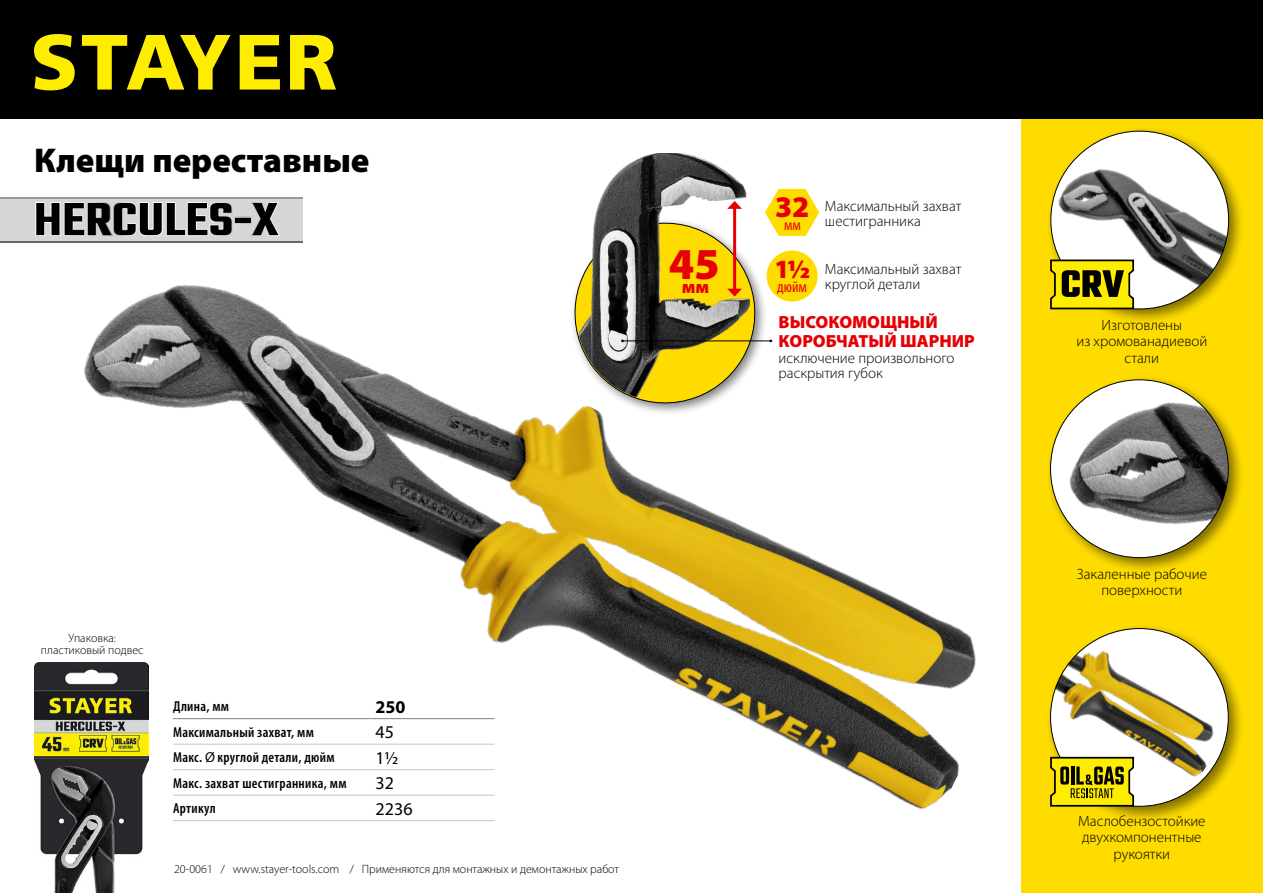
<style>
.page{position:relative;width:1263px;height:893px;background:#fff}
.page>*{position:absolute;margin:0;border:0;box-sizing:border-box;transform-origin:0 0}
.t1{font:900 44.4px "Myriad Pro";color:#e60005}
.t2{font:900 34.5px "Myriad Pro";color:#000}
.t3{font:900 30px "Myriad Pro";color:#e60005}
.t4{font:900 26.4px "Myriad Pro";color:#e60005}
.t5{font:900 18.15px "Myriad Pro";color:#e60005}
.t6{font:18px "Myriad Pro";color:#000}
.t7{font:700 18px "Myriad Pro";color:#000}
.t8{font:900 17.7px/19.4px "Myriad Pro";color:#e60005}
.t9{font:condensed 15.9px "Myriad Pro";color:#e60005}
.t10{font:300 15px/16.5px "Myriad Pro";color:#000}
.t11{font:600 condensed 14.4px "Myriad Pro";letter-spacing:.02em;color:#000}
.t12{font:300 12px/12px "Myriad Pro";color:#000;text-align:center}
.s1{font-weight:400;font-stretch:normal}
</style>
<div class="page">
<div style="left:1021px;top:0;width:242px;height:893px;background:#ffdc00"></div>
<div style="left:0;top:0;width:1263px;height:118px;background:#000"></div>
<img style="left:84px;top:285px;width:892px;height:524px">
<hr style="left:173px;top:769px;width:197px;height:1px;background:#c3c5c8">
<hr style="left:370px;top:769px;width:125px;height:1px;background:#c3c5c8">
<hr style="left:173px;top:795px;width:197px;height:1px;background:#c3c5c8">
<hr style="left:370px;top:795px;width:125px;height:1px;background:#c3c5c8">
<hr style="left:173px;top:820px;width:197px;height:1px;background:#c3c5c8">
<hr style="left:370px;top:820px;width:125px;height:1px;background:#c3c5c8">
<hr style="left:173px;top:744px;width:197px;height:1px;background:#c3c5c8">
<hr style="left:370px;top:744px;width:125px;height:1px;background:#c3c5c8">
<hr style="left:173px;top:718px;width:197px;height:1px;background:#818084">
<hr style="left:370px;top:718px;width:125px;height:1px;background:#818084">
<img style="left:34px;top:662px;width:114px;height:231px">
<img style="left:605px;top:153px;width:140px;height:36px">
<div style="left:1045px;top:126px;width:200px;height:199px;background:#000;opacity:.5"></div>
<img style="left:1051px;top:138px;width:177px;height:163px">
<div style="left:1045px;top:374px;width:199px;height:200px;background:#000;opacity:.5"></div>
<img style="left:1056px;top:380px;width:172px;height:178px">
<div style="left:1045px;top:623px;width:200px;height:200px;background:#000;opacity:.5"></div>
<div style="left:1050px;top:628px;width:178px;height:178px;background:#fff;border-radius:50%"></div>
<img style="left:1051px;top:643px;width:177px;height:145px">
<svg style="left:562px;top:189px;width:257px;height:227px"></svg>
<div style="left:767px;top:251px;width:51px;height:51px;background:#ffdc00;border-radius:50%"></div>
<svg style="left:34px;top:34px;width:302px;height:56px"></svg>
<div style="left:0;top:198px;width:303px;height:43px;background:#d4d6d8"></div>
<hr style="left:0;top:197px;width:303px;height:1px;background:#98989c">
<hr style="left:0;top:241px;width:303px;height:1px;background:#68676c">
<svg style="left:35px;top:202px;width:245px;height:34px"></svg>
<svg style="left:1049px;top:259px;width:86px;height:51px;background:#a2960a"></svg>
<svg style="left:1049px;top:756px;width:86px;height:51px;background:#b2a60b"></svg>
<h2 class="t2" style="left:34px;top:137px;width:337px">Клещи переставные</h2>
<h1 class="t1" style="left:669px;top:234px;width:52px">45</h1>
<p class="t5" style="left:682px;top:275px;width:29px">мм</p>
<h3 class="t3" style="left:775px;top:187px;width:36px">32<sub>мм</sub></h3>
<h3 class="t4" style="left:774px;top:252px;width:37px">1½</h3>
<p class="t9" style="left:777px;top:277px;width:32px">дюйм</p>
<p class="t10" style="left:825px;top:198px;width:138px;line-height:15px">Максимальный захват шестигранника</p>
<p class="t10" style="left:825px;top:262px;width:138px;line-height:15px">Максимальный захват круглой детали</p>
<p class="t8" style="left:778px;top:311px;width:198px">ВЫСОКОМОЩНЫЙ<br>КОРОБЧАТЫЙ ШАРНИР</p>
<p class="t10" style="left:778px;top:351px;width:177px;line-height:15px">исключение произвольного раскрытия губок</p>
<p class="t12" style="left:41px;top:632px;width:104px">Упаковка: пластиковый подвес</p>
<p class="t11" style="left:173px;top:699px;width:57px">Длина, мм</p>
<p class="t7" style="left:376px;top:695px;width:31px">250</p>
<p class="t11" style="left:173px;top:724px;width:142px">Максимальный захват, мм</p>
<p class="t6" style="left:376px;top:721px;width:20px">45</p>
<p class="t11" style="left:173px;top:750px;width:163px">Макс. <span class="s1">Ø</span> круглой детали, дюйм</p>
<p class="t6" style="left:376px;top:746px;width:24px">1½</p>
<p class="t11" style="left:173px;top:775px;width:175px">Макс. захват шестигранника, мм</p>
<p class="t6" style="left:376px;top:772px;width:20px">32</p>
<p class="t11" style="left:173px;top:801px;width:44px">Артикул</p>
<p class="t6" style="left:376px;top:797px;width:38px">2236</p>
<p class="t12" style="left:174px;top:863px;width:447px">20-0061 / www.stayer-tools.com / Применяются для монтажных и демонтажных работ</p>
<p class="t10" style="left:1076px;top:316px;width:132px;text-align:center">Изготовлены<br>из хромованадиевой стали</p>
<p class="t10" style="left:1077px;top:565px;width:132px;text-align:center">Закаленные рабочие поверхности</p>
<p class="t10" style="left:1078px;top:812px;width:129px;text-align:center">Маслобензостойкие двухкомпонентные рукоятки</p>
</div>
